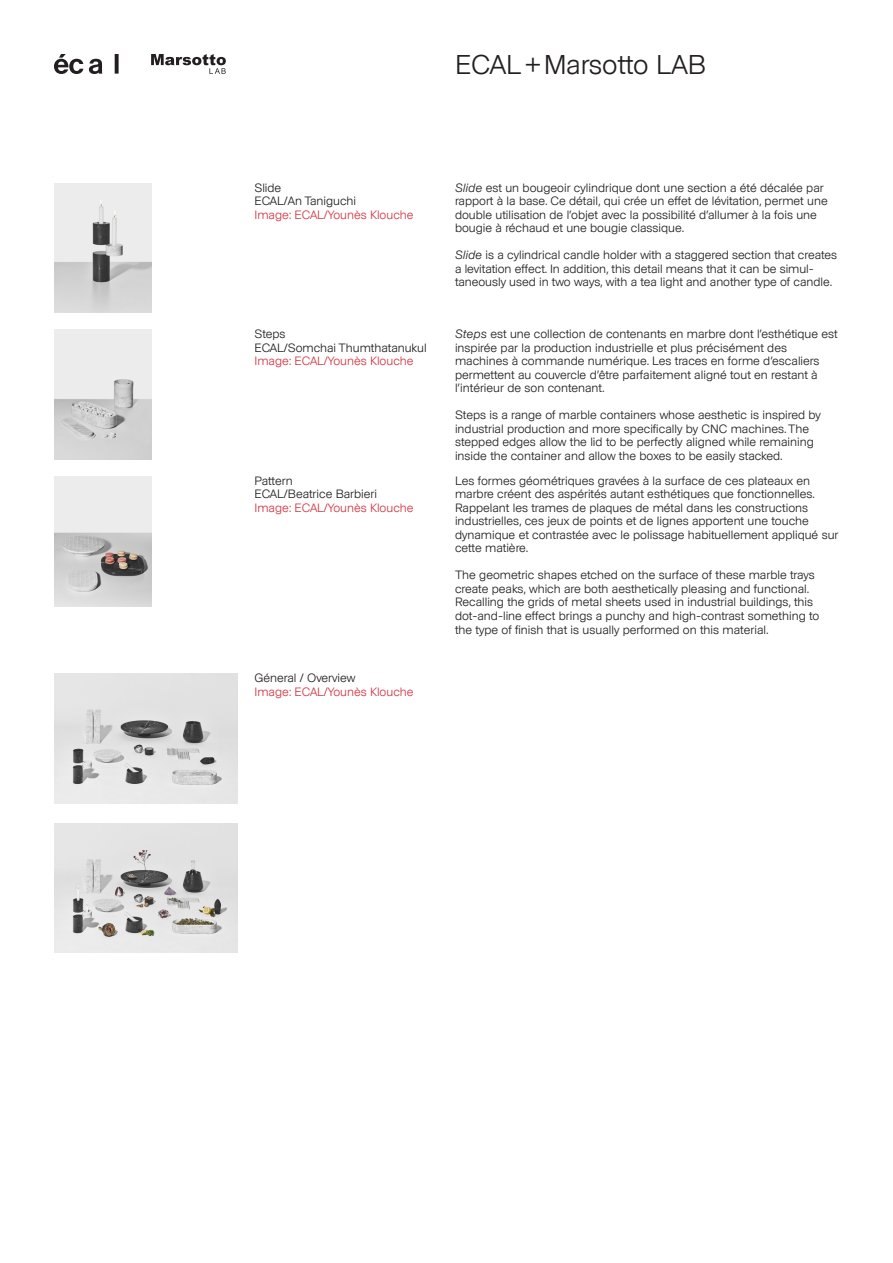
<style>
.page{position:relative;width:893px;height:1263px;background:#fff}
.page>*{position:absolute;margin:0;border:0;box-sizing:border-box;transform-origin:0 0}
.t1{font:300 27px "Renens";color:#231f20}
.fr{font:300 12px/13.5px "Renens";color:#231f20}
.uk{font:300 12px/13.5px "Renens";color:#231f20}
.SOUS_TITRE{font:300 12px "Renens";color:#d23643}
.SOUS_TITRE-2{font:300 12px "Renens";color:#231f20}
.s1{font-style:italic}
</style>
<div class="page">
<svg style="left:54px;top:54px;width:65px;height:20px"></svg>
<svg style="left:151px;top:54px;width:75px;height:20px"></svg>
<img style="left:54px;top:330px;width:97px;height:129px">
<img style="left:54px;top:183px;width:97px;height:130px">
<img style="left:54px;top:476px;width:97px;height:130px">
<img style="left:54px;top:674px;width:183px;height:129px">
<img style="left:54px;top:823px;width:183px;height:129px">
<h1 class="t1" style="left:455px;top:48px;width:252px">ECAL+Marsotto LAB</h1>
<p class="uk" style="left:254px;top:181px;width:28px">Slide</p>
<p class="uk" style="left:254px;top:194px;width:103px">ECAL/An Taniguchi</p>
<p class="SOUS_TITRE" style="left:254px;top:208px;width:160px">Image: ECAL/Younès Klouche</p>
<p class="fr" style="left:455px;top:181px;width:374px"><span class="s1">Slide</span> est un bougeoir cylindrique dont une section a été décalée par rapport à la base. Ce détail, qui crée un effet de lévitation, permet une double utilisation de l’objet avec la possibilité d’allumer à la fois une bougie à réchaud et une bougie classique.</p>
<p class="fr" style="left:455px;top:248px;width:384px"><span class="s1">Slide</span> is a cylindrical candle holder with a staggered section that creates a levitation effect. In addition, this detail means that it can be simul&shy;taneously used in two ways, with a tea light and another type of candle.</p>
<p class="uk" style="left:254px;top:327px;width:33px">Steps</p>
<p class="uk" style="left:254px;top:341px;width:174px">ECAL/Somchai Thumthatanukul</p>
<p class="SOUS_TITRE" style="left:254px;top:354px;width:160px">Image: ECAL/Younès Klouche</p>
<p class="fr" style="left:455px;top:327px;width:384px"><span class="s1">Steps</span> est une collection de contenants en marbre dont l’esthétique est inspirée par la production industrielle et plus précisément des machines à commande numérique. Les traces en forme d’escaliers permettent au couvercle d’être parfaitement aligné tout en restant à l’intérieur de son contenant.</p>
<p class="fr" style="left:455px;top:408px;width:367px">Steps is a range of marble containers whose aesthetic is inspired by industrial production and more specifically by CNC machines. The stepped edges allow the lid to be perfectly aligned while remaining inside the container and allow the boxes to be easily stacked.</p>
<p class="SOUS_TITRE-2" style="left:254px;top:474px;width:40px">Pattern</p>
<p class="SOUS_TITRE-2" style="left:254px;top:487px;width:124px">ECAL/Beatrice Barbieri</p>
<p class="SOUS_TITRE" style="left:254px;top:501px;width:160px">Image: ECAL/Younès Klouche</p>
<p class="uk" style="left:455px;top:474px;width:385px">Les formes géométriques gravées à la surface de ces plateaux en marbre créent des aspérités autant esthétiques que fonctionnelles.<br>Rappelant les trames de plaques de métal dans les constructions industrielles, ces jeux de points et de lignes apportent une touche dynamique et contrastée avec le polissage habituellement appliqué sur cette matière.</p>
<p class="uk" style="left:455px;top:568px;width:366px">The geometric shapes etched on the surface of these marble trays create peaks, which are both aesthetically pleasing and functional.<br>Recalling the grids of metal sheets used in industrial buildings, this dot-and-line effect brings a punchy and high-contrast something to the type of finish that is usually performed on this material.</p>
<p class="SOUS_TITRE-2" style="left:254px;top:671px;width:102px">Géneral / Overview</p>
<p class="SOUS_TITRE" style="left:254px;top:685px;width:160px">Image: ECAL/Younès Klouche</p>
</div>
